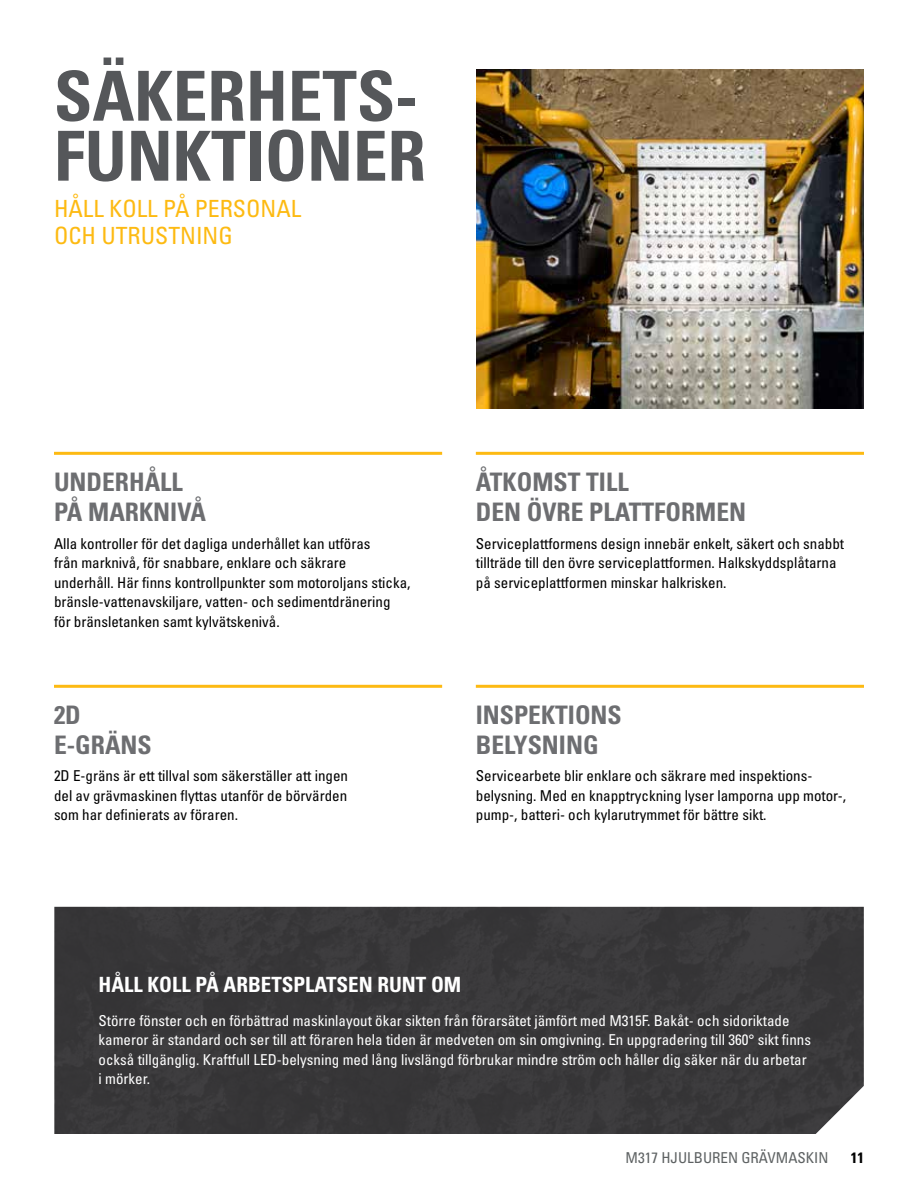
<style>
.page{position:relative;width:918px;height:1188px;background:#fff}
.page>*{position:absolute;margin:0;border:0;box-sizing:border-box;transform-origin:0 0}
.Headline_xl_gray{font:69px/60px "Univers LTCYR 67 Bold Cond";color:#55575a}
.Benefit_subhead_gray{font:25.5px/30.6px "Univers LTCYR 67 Bold Cond";color:#6d6e71}
.Headline_xl_gray-2{font:condensed 23.7px/27px "Univers LTCYR 57";color:#fdba12}
.Body_copy_white{font:21px "Univers LTCYR 67 Bold Cond";color:#fff}
.Body_copy{font:condensed 15px/19.5px "Univers LTCYR 57";color:#000}
.Body_copy_white-2{font:condensed 15px/19.5px "Univers LTCYR 57";color:#fff}
.t1{font:condensed 15px "Univers LTCYR 57";color:#5e6263}
.t2{font:15px "Univers LTCYR 67 Bold Cond";color:#000}
</style>
<div class="page">
<img style="left:476px;top:70px;width:388px;height:338px">
<hr style="left:54px;top:452px;width:388px;height:3px;background:#fdba12">
<hr style="left:476px;top:452px;width:388px;height:3px;background:#fdba12">
<hr style="left:54px;top:685px;width:388px;height:3px;background:#fdba12">
<div style="left:54px;top:907px;width:810px;height:227px;background:#39383a"></div>
<hr style="left:476px;top:685px;width:388px;height:3px;background:#fdba12">
<p class="Headline_xl_gray" style="left:54px;top:65px;width:373px">SÄKERHETS-<br>FUNKTIONER</p>
<p class="Headline_xl_gray-2" style="left:54px;top:194px;width:249px">HÅLL KOLL PÅ PERSONAL<br>OCH UTRUSTNING</p>
<p class="Benefit_subhead_gray" style="left:54px;top:466px;width:154px">UNDERHÅLL<br>PÅ MARKNIVÅ</p>
<p class="Body_copy" style="left:54px;top:533px;width:358px">Alla kontroller för det dagliga underhållet kan utföras<br>från marknivå, för snabbare, enklare och säkrare<br>underhåll. Här finns kontrollpunkter som motoroljans sticka, bränsle-vattenavskiljare, vatten- och sedimentdränering för bränsletanken samt kylvätskenivå.</p>
<p class="Benefit_subhead_gray" style="left:54px;top:699px;width:99px">2D<br>E-GRÄNS</p>
<p class="Body_copy" style="left:54px;top:766px;width:296px;text-align:justify">2D E-gräns är ett tillval som säkerställer att ingen del av grävmaskinen flyttas utanför de börvärden som har definierats av föraren.</p>
<p class="Benefit_subhead_gray" style="left:476px;top:466px;width:272px">ÅTKOMST TILL<br>DEN ÖVRE PLATTFORMEN</p>
<p class="Body_copy" style="left:476px;top:533px;width:370px">Serviceplattformens design innebär enkelt, säkert och snabbt tillträde till den övre serviceplattformen. Halkskyddsplåtarna på serviceplattformen minskar halkrisken.</p>
<p class="Benefit_subhead_gray" style="left:476px;top:699px;width:147px">INSPEKTIONS<br>BELYSNING</p>
<p class="Body_copy" style="left:476px;top:766px;width:372px">Servicearbete blir enklare och säkrare med inspektions&shy;belysning. Med en knapptryckning lyser lamporna upp motor-, pump-, batteri- och kylarutrymmet för bättre sikt.</p>
<p class="Body_copy_white" style="left:99px;top:972px;width:364px">HÅLL KOLL PÅ ARBETSPLATSEN RUNT OM</p>
<p class="Body_copy_white-2" style="left:99px;top:1010px;width:714px">Större fönster och en förbättrad maskinlayout ökar sikten från förarsätet jämfört med M315F. Bakåt- och sidoriktade kameror är standard och ser till att föraren hela tiden är medveten om sin omgivning. En uppgradering till 360° sikt finns också tillgänglig. Kraftfull LED-belysning med lång livslängd förbrukar mindre ström och håller dig säker när du arbetar i mörker.</p>
<p class="t1" style="left:626px;top:1148px;width:204px">M317 HJULBUREN GRÄVMASKIN</p>
<p class="t2" style="left:851px;top:1148px;width:15px">11</p>
</div>
